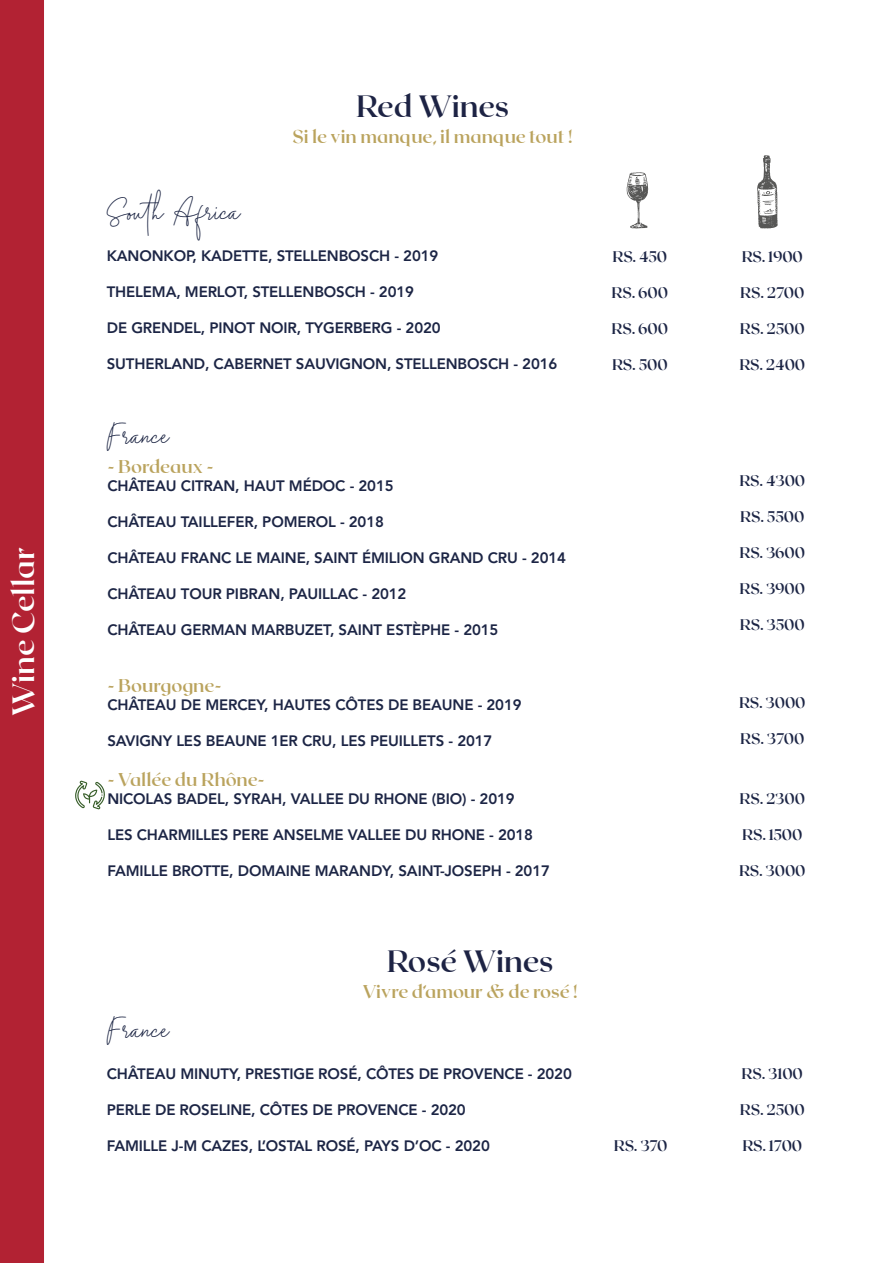
<style>
.page{position:relative;width:893px;height:1263px;background:#fff}
.page>*{position:absolute;margin:0;border:0;box-sizing:border-box;transform-origin:0 0}
.t1{font:700 30px "Roxborough CF";color:#1d2344}
.t2{font:700 30px "Roxborough CF";letter-spacing:-.01em;color:#fff}
.t3{font:27px "Midnight Signature";color:#1b2443}
.t4{font:700 18px "Roxborough CF";color:#baa35d}
.t5{font:800 15px "Avenir LT Std";letter-spacing:-.01em;color:#1c2545}
.t6{font:700 15px "Roxborough CF";letter-spacing:-.01em;color:#1c2545}
</style>
<div class="page">
<div style="left:1px;top:1px;width:42px;height:1261px;background:#b22233"></div>
<div style="left:0;top:0;width:44px;height:1263px;border:2px solid #b22233"></div>
<svg style="left:757px;top:155px;width:21px;height:74px"></svg>
<svg style="left:627px;top:172px;width:21px;height:57px"></svg>
<svg style="left:75px;top:781px;width:30px;height:28px"></svg>
<h1 class="t2" style="left:4px;top:716px;width:170px;rotate:-90deg">Wine Cellar</h1>
<h2 class="t3" style="left:107px;top:202px;width:135px">South Africa</h2>
<h1 class="t1" style="left:356px;top:87px;width:154px">Red Wines</h1>
<p class="t4" style="left:292px;top:125px;width:282px">Si le vin manque, il manque tout !</p>
<p class="t5" style="left:107px;top:247px;width:333px">KANONKOP, KADETTE, STELLENBOSCH - 2019</p>
<p class="t5" style="left:107px;top:283px;width:309px">THELEMA, MERLOT, STELLENBOSCH - 2019</p>
<p class="t5" style="left:107px;top:319px;width:335px">DE GRENDEL, PINOT NOIR, TYGERBERG - 2020</p>
<p class="t5" style="left:107px;top:355px;width:452px">SUTHERLAND, CABERNET SAUVIGNON, STELLENBOSCH - 2016</p>
<h2 class="t3" style="left:107px;top:426px;width:64px">France</h2>
<p class="t4" style="left:107px;top:455px;width:108px">- Bordeaux -</p>
<p class="t5" style="left:107px;top:476px;width:288px">CHÂTEAU CITRAN, HAUT MÉDOC - 2015</p>
<p class="t5" style="left:107px;top:512px;width:278px">CHÂTEAU TAILLEFER, POMEROL - 2018</p>
<p class="t5" style="left:107px;top:548px;width:460px">CHÂTEAU FRANC LE MAINE, SAINT ÉMILION GRAND CRU - 2014</p>
<p class="t5" style="left:107px;top:584px;width:301px">CHÂTEAU TOUR PIBRAN, PAUILLAC - 2012</p>
<p class="t5" style="left:107px;top:620px;width:393px">CHÂTEAU GERMAN MARBUZET, SAINT ESTÈPHE - 2015</p>
<p class="t4" style="left:107px;top:674px;width:116px">- Bourgogne-</p>
<p class="t5" style="left:107px;top:696px;width:416px">CHÂTEAU DE MERCEY, HAUTES CÔTES DE BEAUNE - 2019</p>
<p class="t5" style="left:107px;top:732px;width:387px">SAVIGNY LES BEAUNE 1ER CRU, LES PEUILLETS - 2017</p>
<p class="t4" style="left:107px;top:768px;width:159px">- Vallée du Rhône-</p>
<p class="t5" style="left:107px;top:790px;width:409px">NICOLAS BADEL, SYRAH, VALLEE DU RHONE (BIO) - 2019</p>
<p class="t5" style="left:107px;top:826px;width:427px">LES CHARMILLES PERE ANSELME VALLEE DU RHONE - 2018</p>
<p class="t5" style="left:107px;top:862px;width:444px">FAMILLE BROTTE, DOMAINE MARANDY, SAINT-JOSEPH - 2017</p>
<h2 class="t3" style="left:107px;top:1019px;width:64px">France</h2>
<h1 class="t1" style="left:387px;top:942px;width:168px">Rosé Wines</h1>
<p class="t4" style="left:363px;top:980px;width:216px">Vivre d’amour &amp; de rosé !</p>
<p class="t5" style="left:107px;top:1064px;width:467px">CHÂTEAU MINUTY, PRESTIGE ROSÉ, CÔTES DE PROVENCE - 2020</p>
<p class="t5" style="left:107px;top:1100px;width:360px">PERLE DE ROSELINE, CÔTES DE PROVENCE - 2020</p>
<p class="t5" style="left:107px;top:1136px;width:385px">FAMILLE J-M CAZES, L’OSTAL ROSÉ, PAYS D’OC - 2020</p>
<p class="t6" style="left:612px;top:247px;width:56px">RS. 450</p>
<p class="t6" style="left:612px;top:283px;width:58px">RS. 600</p>
<p class="t6" style="left:612px;top:319px;width:58px">RS. 600</p>
<p class="t6" style="left:612px;top:355px;width:57px">RS. 500</p>
<p class="t6" style="left:614px;top:1136px;width:55px">RS. 370</p>
<p class="t6" style="left:742px;top:247px;width:63px">RS. 1900</p>
<p class="t6" style="left:740px;top:283px;width:66px">RS. 2700</p>
<p class="t6" style="left:740px;top:319px;width:66px">RS. 2500</p>
<p class="t6" style="left:739px;top:355px;width:67px">RS. 2400</p>
<p class="t6" style="left:739px;top:471px;width:67px">RS. 4300</p>
<p class="t6" style="left:740px;top:507px;width:66px">RS. 5500</p>
<p class="t6" style="left:739px;top:543px;width:67px">RS. 3600</p>
<p class="t6" style="left:739px;top:579px;width:67px">RS. 3900</p>
<p class="t6" style="left:740px;top:615px;width:66px">RS. 3500</p>
<p class="t6" style="left:739px;top:693px;width:68px">RS. 3000</p>
<p class="t6" style="left:740px;top:729px;width:66px">RS. 3700</p>
<p class="t6" style="left:739px;top:789px;width:67px">RS. 2300</p>
<p class="t6" style="left:742px;top:825px;width:62px">RS. 1500</p>
<p class="t6" style="left:739px;top:861px;width:68px">RS. 3000</p>
<p class="t6" style="left:742px;top:1064px;width:63px">RS. 3100</p>
<p class="t6" style="left:740px;top:1100px;width:66px">RS. 2500</p>
<p class="t6" style="left:742px;top:1136px;width:61px">RS. 1700</p>
</div>
